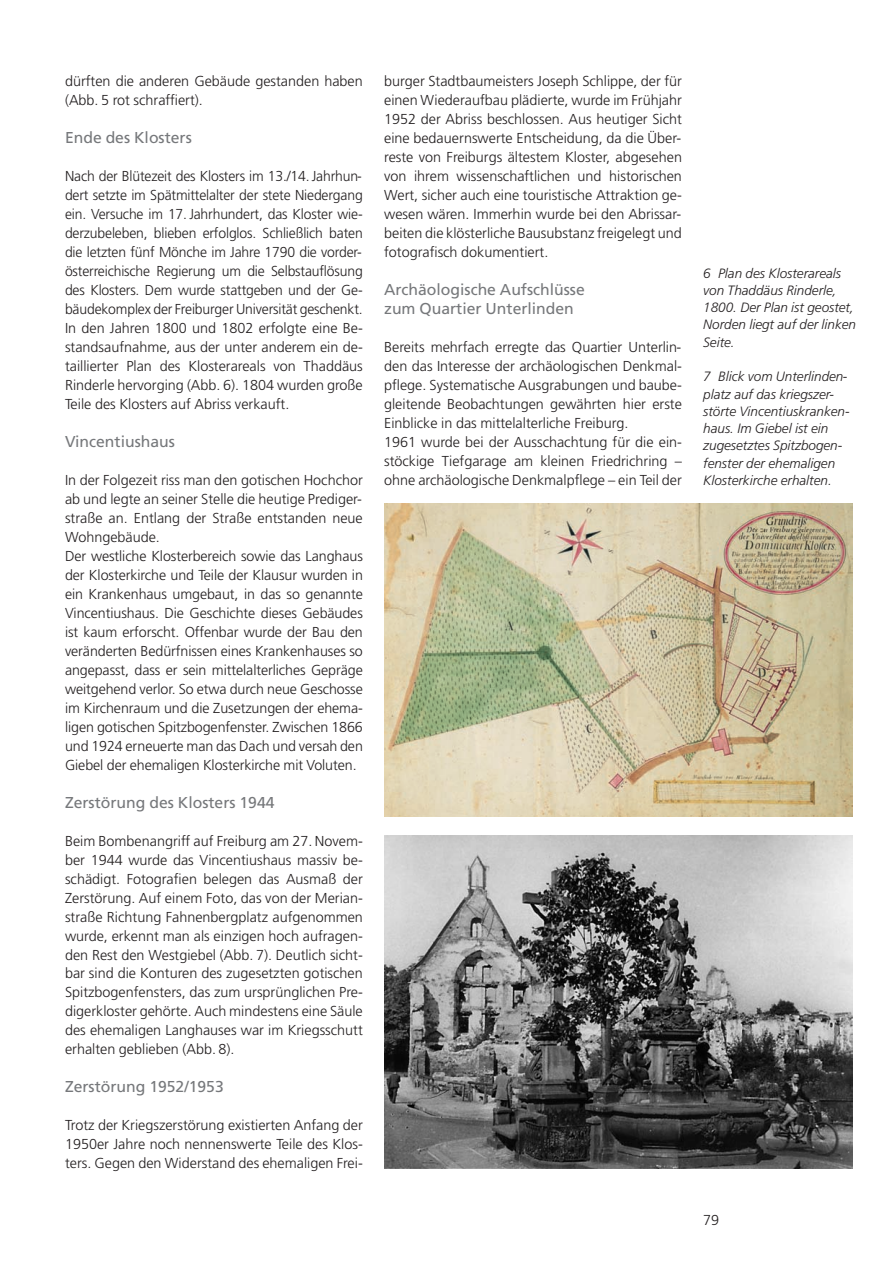
<style>
.page{position:relative;width:894px;height:1264px;background:#fff}
.page>*{position:absolute;margin:0;border:0;box-sizing:border-box;transform-origin:0 0}
.t1{font:15.75px/19px "Frutiger";color:#76787b}
.t2{font:300 14.4px/19px "Frutiger";color:#231f20;text-align:justify}
.t3{font:italic 300 13.5px/17.2px "Frutiger";color:#231f20}
</style>
<div class="page">
<img style="left:384px;top:504px;width:468px;height:313px">
<img style="left:384px;top:835px;width:468px;height:334px">
<p class="t2" style="left:65px;top:73px;width:299px">dürften die anderen Gebäude gestanden haben (Abb. 5 rot schraffiert).</p>
<p class="t1" style="left:65px;top:129px;width:128px">Ende des Klosters</p>
<p class="t2" style="left:65px;top:168px;width:299px">Nach der Blütezeit des Klosters im 13./14. Jahrhun&shy;dert setzte im Spätmittelalter der stete Niedergang ein. Versuche im 17. Jahrhundert, das Kloster wie&shy;derzubeleben, blieben erfolglos. Schließlich baten die letzten fünf Mönche im Jahre 1790 die vorder&shy;österreichische Regierung um die Selbstauflösung des Klosters. Dem wurde stattgeben und der Ge&shy;bäudekomplex der Freiburger Universität geschenkt.<br>In den Jahren 1800 und 1802 erfolgte eine Be&shy;standsaufnahme, aus der unter anderem ein de&shy;taillierter Plan des Klosterareals von Thaddäus Rinderle hervorging (Abb. 6). 1804 wurden große Teile des Klosters auf Abriss verkauft.</p>
<p class="t1" style="left:65px;top:433px;width:111px">Vincentiushaus</p>
<p class="t2" style="left:65px;top:471px;width:299px;text-align:left">In der Folgezeit riss man den gotischen Hochchor ab und legte an seiner Stelle die heutige Prediger&shy;straße an. Entlang der Straße entstanden neue Wohngebäude.<br>Der westliche Klosterbereich sowie das Langhaus der Klosterkirche und Teile der Klausur wurden in ein Krankenhaus umgebaut, in das so genannte Vincentiushaus. Die Geschichte dieses Gebäudes ist kaum erforscht. Offenbar wurde der Bau den veränderten Bedürfnissen eines Krankenhauses so angepasst, dass er sein mittelalterliches Gepräge weitgehend verlor. So etwa durch neue Geschosse im Kirchenraum und die Zusetzungen der ehema&shy;ligen gotischen Spitzbogenfenster. Zwischen 1866 und 1924 erneuerte man das Dach und versah den Giebel der ehemaligen Klosterkirche mit Voluten.</p>
<p class="t1" style="left:65px;top:794px;width:211px">Zerstörung des Klosters 1944</p>
<p class="t2" style="left:65px;top:832px;width:299px">Beim Bombenangriff auf Freiburg am 27. Novem&shy;ber 1944 wurde das Vincentiushaus massiv be&shy;schädigt. Fotografien belegen das Ausmaß der Zerstörung. Auf einem Foto, das von der Merian&shy;straße Richtung Fahnenbergplatz aufgenommen wurde, erkennt man als einzigen hoch aufragen&shy;den Rest den Westgiebel (Abb. 7). Deutlich sicht&shy;bar sind die Konturen des zugesetzten gotischen Spitzbogenfensters, das zum ursprünglichen Pre&shy;digerkloster gehörte. Auch mindestens eine Säule des ehemaligen Langhauses war im Kriegsschutt erhalten geblieben (Abb. 8).</p>
<p class="t1" style="left:65px;top:1079px;width:160px">Zerstörung 1952/1953</p>
<p class="t2" style="left:65px;top:1117px;width:299px">Trotz der Kriegszerstörung existierten Anfang der 1950er Jahre noch nennenswerte Teile des Klos&shy;ters. Gegen den Widerstand des ehemaligen Frei-</p>
<p class="t2" style="left:384px;top:73px;width:299px">burger Stadtbaumeisters Joseph Schlippe, der für einen Wiederaufbau plädierte, wurde im Frühjahr 1952 der Abriss beschlossen. Aus heutiger Sicht eine bedauernswerte Entscheidung, da die Über&shy;reste von Freiburgs ältestem Kloster, abgesehen von ihrem wissenschaftlichen und historischen Wert, sicher auch eine touristische Attraktion ge&shy;wesen wären. Immerhin wurde bei den Abrissar&shy;beiten die klösterliche Bausubstanz freigelegt und fotografisch dokumentiert.</p>
<p class="t1" style="left:384px;top:281px;width:202px">Archäologische Aufschlüsse zum Quartier Unterlinden</p>
<p class="t2" style="left:384px;top:339px;width:299px;text-align:left">Bereits mehrfach erregte das Quartier Unterlin&shy;den das Interesse der archäologischen Denkmal&shy;pflege. Systematische Ausgrabungen und baube&shy;gleitende Beobachtungen gewährten hier erste Einblicke in das mittelalterliche Freiburg.<br>1961 wurde bei der Ausschachtung für die ein&shy;stöckige Tiefgarage am kleinen Friedrichring – ohne archäologische Denkmalpflege – ein Teil der</p>
<p class="t3" style="left:703px;top:265px;width:154px">6 Plan des Klosterareals von Thaddäus Rinderle,<br>1800. Der Plan ist geostet,<br>Norden liegt auf der linken<br>Seite.</p>
<p class="t3" style="left:703px;top:369px;width:148px">7 Blick vom Unterlinden&shy;platz auf das kriegszer&shy;störte Vincentiuskranken&shy;haus. Im Giebel ist ein zugesetztes Spitzbogen&shy;fenster der ehemaligen<br>Klosterkirche erhalten.</p>
<p class="t2" style="left:703px;top:1212px;width:17px">79</p>
</div>
